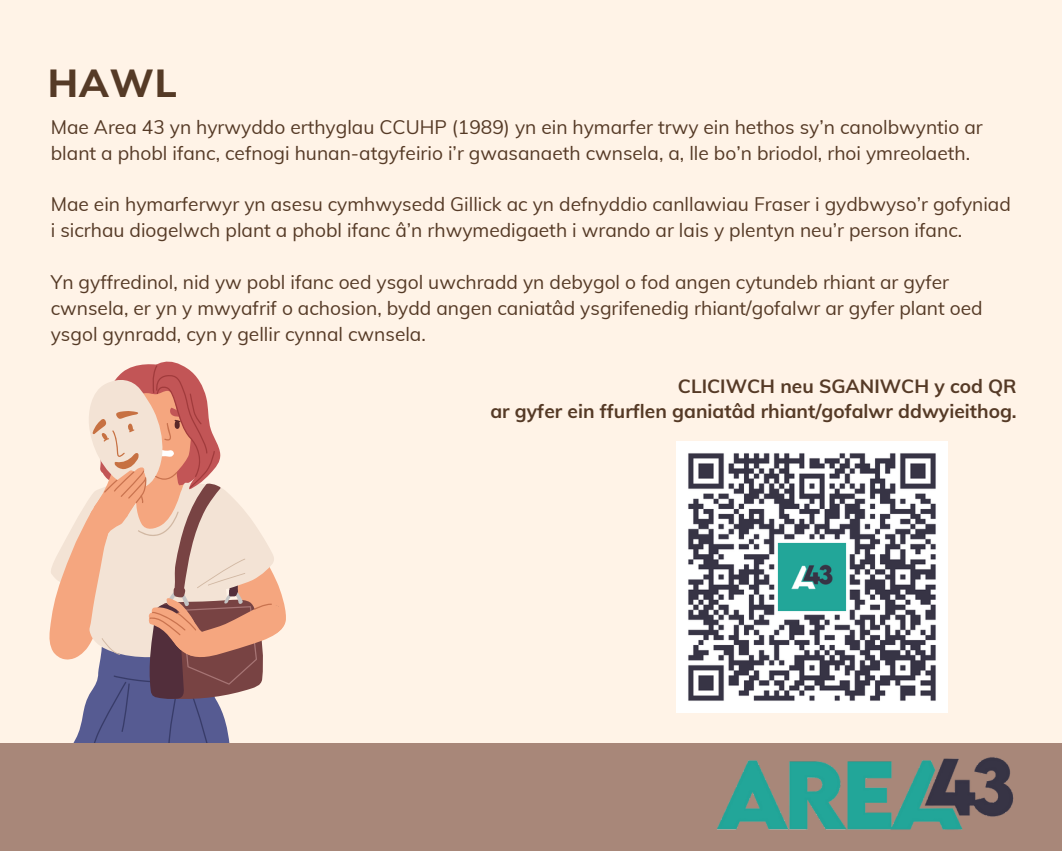
<style>
.page{position:relative;width:1062px;height:851px;background:#fff}
.page>*{position:absolute;margin:0;border:0;box-sizing:border-box;transform-origin:0 0}
.t1{font:800 39.15px "Muli";color:#553a26}
.t2{font:19.2px/25.8px "Muli";color:#553a26}
.t3{font:700 19.2px "Muli";color:#553a26}
</style>
<div class="page">
<div style="left:0;top:0;width:1062px;height:850px;background:#fff3e7"></div>
<svg style="left:49px;top:361px;width:237px;height:382px"></svg>
<div style="left:0;top:743px;width:1062px;height:107px;background:#a88779"></div>
<img style="left:676px;top:604px;width:338px;height:226px">
<img style="left:676px;top:441px;width:271px;height:271px">
<p class="t1" style="left:48px;top:57px;width:131px">HAWL</p>
<p class="t2" style="left:51px;top:114px;width:934px">Mae Area 43 yn hyrwyddo erthyglau CCUHP (1989) yn ein hymarfer trwy ein hethos sy’n canolbwyntio ar blant a phobl ifanc, cefnogi hunan-atgyfeirio i’r gwasanaeth cwnsela, a, lle bo’n briodol, rhoi ymreolaeth.</p>
<p class="t2" style="left:51px;top:191px;width:962px">Mae ein hymarferwyr yn asesu cymhwysedd Gillick ac yn defnyddio canllawiau Fraser i gydbwyso’r gofyniad i sicrhau diogelwch plant a phobl ifanc â’n rhwymedigaeth i wrando ar lais y plentyn neu’r person ifanc.</p>
<p class="t2" style="left:51px;top:269px;width:933px">Yn gyffredinol, nid yw pobl ifanc oed ysgol uwchradd yn debygol o fod angen cytundeb rhiant ar gyfer cwnsela, er yn y mwyafrif o achosion, bydd angen caniatâd ysgrifenedig rhiant/gofalwr ar gyfer plant oed ysgol gynradd, cyn y gellir cynnal cwnsela.</p>
<p class="t3" style="left:678px;top:373px;width:340px">CLICIWCH neu SGANIWCH y cod QR</p>
<p class="t3" style="left:490px;top:399px;width:528px">ar gyfer ein ffurflen ganiatâd rhiant/gofalwr ddwyieithog.</p>
</div>
